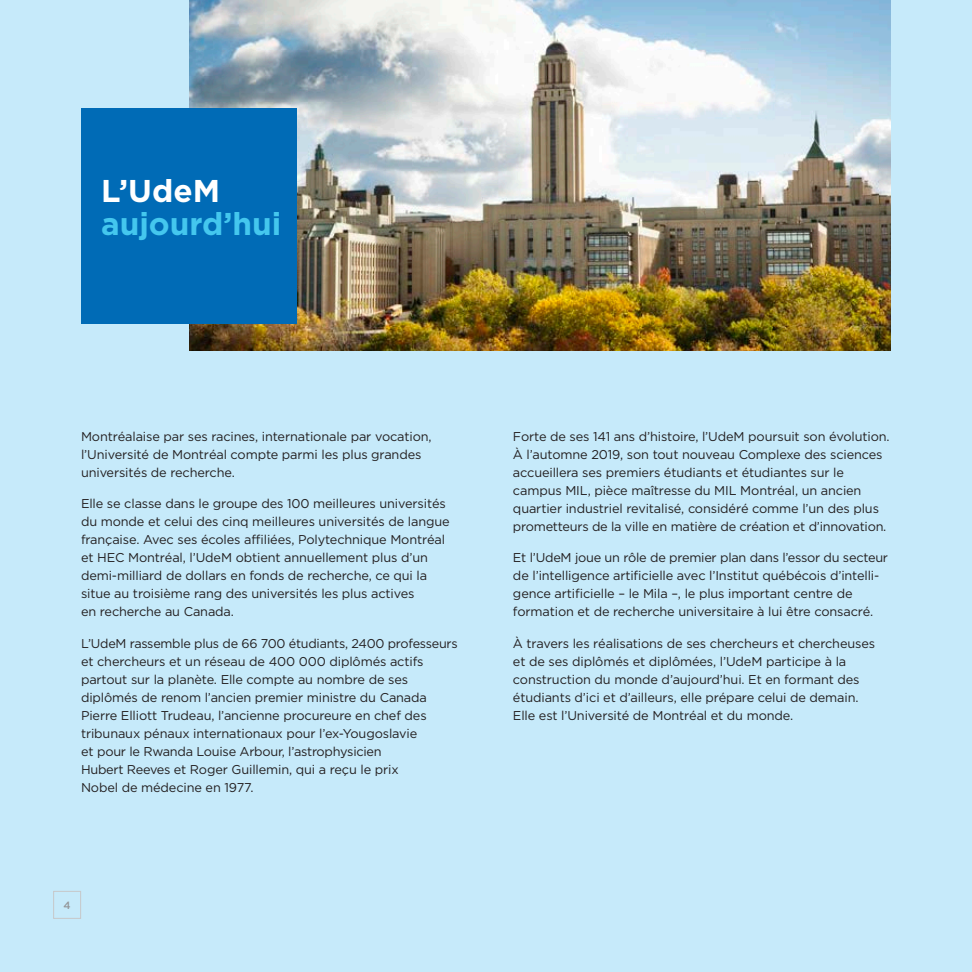
<style>
.page{position:relative;width:972px;height:972px;background:#c6eafa}
.page>*{position:absolute;margin:0;border:0;box-sizing:border-box;transform-origin:0 0}
.t1{font:700 31.5px "Gotham";color:#44c7ee}
.t2{font:700 31.5px "Gotham";color:#fff}
.t3{font:12.75px/18px "Gotham";letter-spacing:-.01em;color:#231f20}
.t4{font:500 10.5px "Gotham";color:#939598}
</style>
<div class="page">
<img style="left:189px;top:0;width:702px;height:351px">
<div style="left:81px;top:108px;width:216px;height:216px;background:#006bb6"></div>
<div style="left:53px;top:891px;width:28px;height:28px;border:1px solid #c7c8ca"></div>
<h1 class="t2" style="left:101px;top:172px;width:120px">L’UdeM</h1>
<h1 class="t1" style="left:101px;top:205px;width:182px">aujourd’hui</h1>
<p class="t3" style="left:81px;top:427px;width:352px">Montréalaise par ses racines, internationale par vocation, l’Université de Montréal compte parmi les plus grandes universités de recherche.</p>
<p class="t3" style="left:81px;top:495px;width:370px">Elle se classe dans le groupe des 100 meilleures universités du monde et celui des cinq meilleures universités de langue française. Avec ses écoles affiliées, Polytechnique Montréal et HEC Montréal, l’UdeM obtient annuellement plus d’un demi-milliard de dollars en fonds de recherche, ce qui la situe au troisième rang des universités les plus actives<br>en recherche au Canada.</p>
<p class="t3" style="left:81px;top:634px;width:378px">L’UdeM rassemble plus de 66 700 étudiants, 2400 professeurs et chercheurs et un réseau de 400 000 diplômés actifs partout sur la planète. Elle compte au nombre de ses diplômés de renom l’ancien premier ministre du Canada Pierre Elliott Trudeau, l’ancienne procureure en chef des tribunaux pénaux internationaux pour l’ex-Yougoslavie<br>et pour le Rwanda Louise Arbour, l’astrophysicien<br>Hubert Reeves et Roger Guillemin, qui a reçu le prix<br>Nobel de médecine en 1977.</p>
<p class="t4" style="left:64px;top:900px;width:9px">4</p>
<p class="t3" style="left:513px;top:427px;width:378px">Forte de ses 141 ans d’histoire, l’UdeM poursuit son évolution.<br>À l’automne 2019, son tout nouveau Complexe des sciences accueillera ses premiers étudiants et étudiantes sur le campus MIL, pièce maîtresse du MIL Montréal, un ancien quartier industriel revitalisé, considéré comme l’un des plus prometteurs de la ville en matière de création et d’innovation.</p>
<p class="t3" style="left:513px;top:549px;width:377px">Et l’UdeM joue un rôle de premier plan dans l’essor du secteur de l’intelligence artificielle avec l’Institut québécois d’intelli&shy;gence artificielle – le Mila –, le plus important centre de formation et de recherche universitaire à lui être consacré.</p>
<p class="t3" style="left:513px;top:634px;width:364px">À travers les réalisations de ses chercheurs et chercheuses et de ses diplômés et diplômées, l’UdeM participe à la construction du monde d’aujourd’hui. Et en formant des étudiants d’ici et d’ailleurs, elle prépare celui de demain.<br>Elle est l’Université de Montréal et du monde.</p>
</div>
